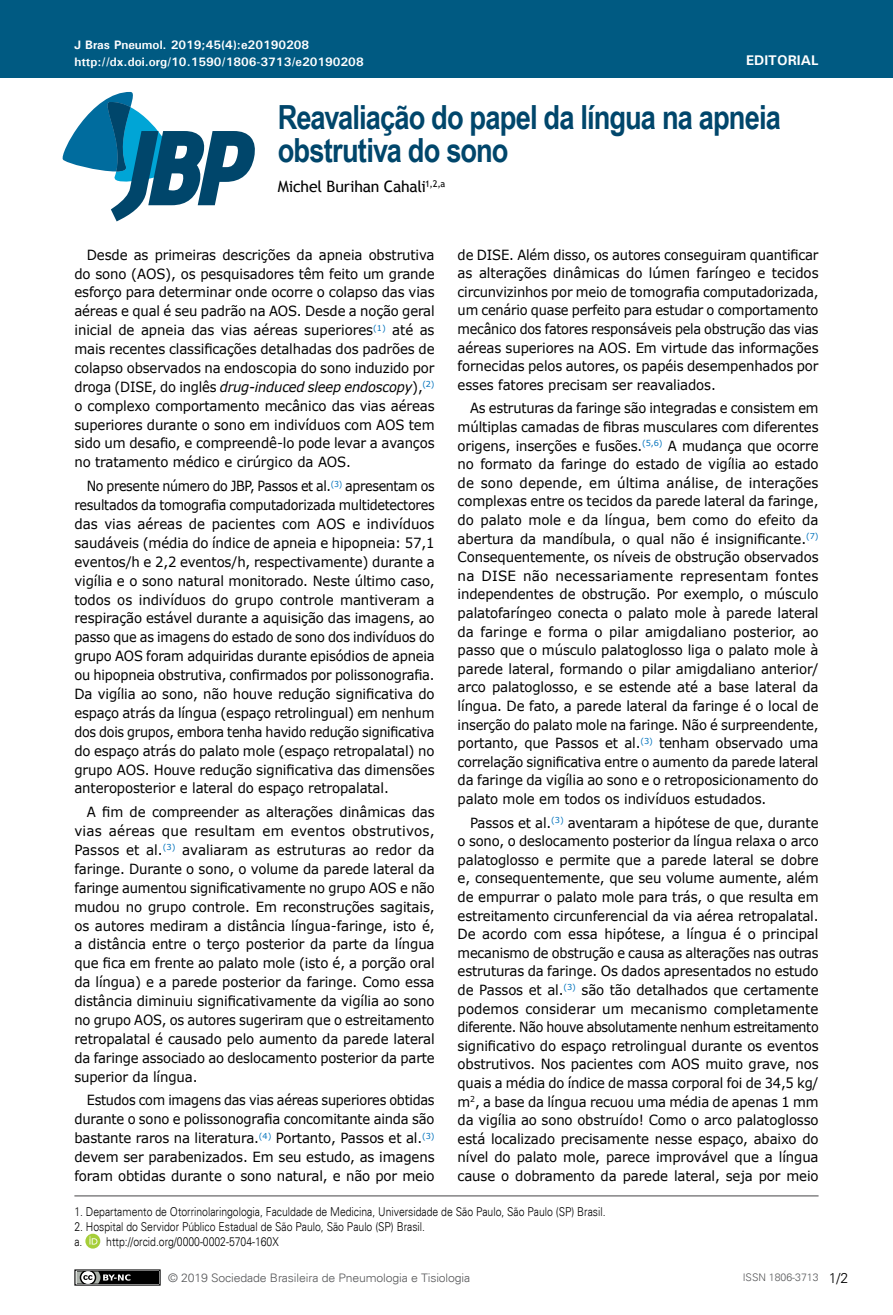
<style>
.page{position:relative;width:893px;height:1315px;background:#fff}
.page>*{position:absolute;margin:0;border:0;box-sizing:border-box;transform-origin:0 0}
.t1{font:700 33.25px/33.2px "Arial Narrow";letter-spacing:-.025em;color:#00466b}
.t2{font:15.75px "Trebuchet MS";letter-spacing:-.015em;color:#000}
.t3{font:14px/18.9px "Verdana";letter-spacing:-.01em;color:#000;text-align:justify;scale:.95 1}
.t4{font:14px/18.6px "Verdana";letter-spacing:-.01em;color:#000;text-align:justify;scale:.93 1}
.t5{font:14px/18.9px "Verdana";letter-spacing:-.01em;color:#000;text-align:justify;scale:.9 1}
.t6{font:14px/18.6px "Verdana";letter-spacing:-.01em;color:#000;text-align:justify;scale:.94 1}
.t7{font:14px/18.9px "Verdana";letter-spacing:-.01em;color:#000;text-align:justify;scale:.92 1}
.t8{font:700 14px "Univers";color:#fff}
.t9{font:300 14px "Univers";color:#000}
.t10{font:300 12.25px/14.7px "Univers";color:#000;scale:.85 1}
.t11{font:700 12.25px "Univers";color:#fff}
.t12{font:300 11.72px "Univers";letter-spacing:-.01em;color:#58595b;scale:1.04 1}
.t13{font:300 10.5px "Univers";color:#58595b}
.s1{font-style:italic}
</style>
<div class="page">
<div style="left:0;top:0;width:893px;height:78px;background:#005a82"></div>
<svg style="left:62px;top:91px;width:193px;height:130px"></svg>
<div style="left:75px;top:1270px;width:85px;height:15px;background:#000"></div>
<div style="left:74px;top:1269px;width:87px;height:16px;border:1px solid #000"></div>
<svg style="left:74px;top:1269px;width:56px;height:17px"></svg>
<hr style="left:74px;top:1195px;width:745px;height:1px;background:#464547">
<svg style="left:85px;top:1237px;width:16px;height:11px"></svg>
<svg style="left:85px;top:1233px;width:15px;height:15px"></svg>
<svg style="left:89px;top:1236px;width:8px;height:8px"></svg>
<p class="t11" style="left:74px;top:37px;width:236px">J Bras Pneumol. 2019;45(4):e20190208</p>
<p class="t11" style="left:74px;top:54px;width:291px">http://dx.doi.org/10.1590/1806-3713/e20190208</p>
<p class="t8" style="left:746px;top:52px;width:74px">EDITORIAL</p>
<h1 class="t1" style="left:278px;top:99px;width:505px">Reavaliação do papel da língua na apneia obstrutiva do sono</h1>
<p class="t2" style="left:278px;top:177px;width:169px">Michel Burihan Cahali<sup>1,2,a</sup></p>
<p class="t3" style="left:74px;top:245px;width:381px;text-indent:12px">Desde as primeiras descrições da apneia obstrutiva do sono (AOS), os pesquisadores têm feito um grande esforço para determinar onde ocorre o colapso das vias aéreas e qual é seu padrão na AOS. Desde a noção geral inicial de apneia das vias aéreas superiores<sup>(1)</sup> até as mais recentes classificações detalhadas dos padrões de colapso observados na endoscopia do sono induzido por droga (DISE, do inglês <span class="s1">drug-induced sleep endoscopy</span>),<sup>(2) </sup>o complexo comportamento mecânico das vias aéreas superiores durante o sono em indivíduos com AOS tem sido um desafio, e compreendê-lo pode levar a avanços no tratamento médico e cirúrgico da AOS.</p>
<p class="t5" style="left:74px;top:477px;width:402px;text-indent:12px">No presente número do JBP, Passos et al.<sup>(3)</sup> apresentam os resultados da tomografia computadorizada multidetectores das vias aéreas de pacientes com AOS e indivíduos saudáveis (média do índice de apneia e hipopneia: 57,1 eventos/h e 2,2 eventos/h, respectivamente) durante a vigília e o sono natural monitorado. Neste último caso, todos os indivíduos do grupo controle mantiveram a respiração estável durante a aquisição das imagens, ao passo que as imagens do estado de sono dos indivíduos do grupo AOS foram adquiridas durante episódios de apneia ou hipopneia obstrutiva, confirmados por polissonografia.<br>Da vigília ao sono, não houve redução significativa do espaço atrás da língua (espaço retrolingual) em nenhum dos dois grupos, embora tenha havido redução significativa do espaço atrás do palato mole (espaço retropalatal) no grupo AOS. Houve redução significativa das dimensões anteroposterior e lateral do espaço retropalatal.</p>
<p class="t3" style="left:74px;top:803px;width:381px;text-indent:12px">A fim de compreender as alterações dinâmicas das vias aéreas que resultam em eventos obstrutivos, Passos et al.<sup>(3)</sup> avaliaram as estruturas ao redor da faringe. Durante o sono, o volume da parede lateral da faringe aumentou significativamente no grupo AOS e não mudou no grupo controle. Em reconstruções sagitais, os autores mediram a distância língua-faringe, isto é, a distância entre o terço posterior da parte da língua que fica em frente ao palato mole (isto é, a porção oral da língua) e a parede posterior da faringe. Como essa distância diminuiu significativamente da vigília ao sono no grupo AOS, os autores sugeriram que o estreitamento retropalatal é causado pelo aumento da parede lateral da faringe associado ao deslocamento posterior da parte superior da língua.</p>
<p class="t7" style="left:74px;top:1091px;width:393px;text-indent:12px">Estudos com imagens das vias aéreas superiores obtidas durante o sono e polissonografia concomitante ainda são bastante raros na literatura.<sup>(4)</sup> Portanto, Passos et al.<sup>(3) </sup>devem ser parabenizados. Em seu estudo, as imagens foram obtidas durante o sono natural, e não por meio</p>
<p class="t6" style="left:458px;top:245px;width:386px">de DISE. Além disso, os autores conseguiram quantificar as alterações dinâmicas do lúmen faríngeo e tecidos circunvizinhos por meio de tomografia computadorizada, um cenário quase perfeito para estudar o comportamento mecânico dos fatores responsáveis pela obstrução das vias aéreas superiores na AOS. Em virtude das informações fornecidas pelos autores, os papéis desempenhados por esses fatores precisam ser reavaliados.</p>
<p class="t4" style="left:458px;top:399px;width:390px;text-indent:12px">As estruturas da faringe são integradas e consistem em múltiplas camadas de fibras musculares com diferentes origens, inserções e fusões.<sup>(5,6)</sup> A mudança que ocorre no formato da faringe do estado de vigília ao estado de sono depende, em última análise, de interações complexas entre os tecidos da parede lateral da faringe, do palato mole e da língua, bem como do efeito da abertura da mandíbula, o qual não é insignificante.<sup>(7)<br></sup>Consequentemente, os níveis de obstrução observados na DISE não necessariamente representam fontes independentes de obstrução. Por exemplo, o músculo palatofaríngeo conecta o palato mole à parede lateral da faringe e forma o pilar amigdaliano posterior, ao passo que o músculo palatoglosso liga o palato mole à parede lateral, formando o pilar amigdaliano anterior/ arco palatoglosso, e se estende até a base lateral da língua. De fato, a parede lateral da faringe é o local de inserção do palato mole na faringe. Não é surpreendente, portanto, que Passos et al.<sup>(3)</sup> tenham observado uma correlação significativa entre o aumento da parede lateral da faringe da vigília ao sono e o retroposicionamento do palato mole em todos os indivíduos estudados.</p>
<p class="t3" style="left:458px;top:813px;width:382px;text-indent:12px">Passos et al.<sup>(3)</sup> aventaram a hipótese de que, durante o sono, o deslocamento posterior da língua relaxa o arco palatoglosso e permite que a parede lateral se dobre e, consequentemente, que seu volume aumente, além de empurrar o palato mole para trás, o que resulta em estreitamento circunferencial da via aérea retropalatal.<br>De acordo com essa hipótese, a língua é o principal mecanismo de obstrução e causa as alterações nas outras estruturas da faringe. Os dados apresentados no estudo de Passos et al.<sup>(3)</sup> são tão detalhados que certamente podemos considerar um mecanismo completamente diferente. Não houve absolutamente nenhum estreitamento significativo do espaço retrolingual durante os eventos obstrutivos. Nos pacientes com AOS muito grave, nos quais a média do índice de massa corporal foi de 34,5 kg/ m<sup>2</sup>, a base da língua recuou uma média de apenas 1 mm da vigília ao sono obstruído! Como o arco palatoglosso está localizado precisamente nesse espaço, abaixo do nível do palato mole, parece improvável que a língua cause o dobramento da parede lateral, seja por meio</p>
<p class="t10" style="left:74px;top:1204px;width:626px">1. Departamento de Otorrinolaringologia, Faculdade de Medicina, Universidade de São Paulo, São Paulo (SP) Brasil.</p>
<p class="t10" style="left:74px;top:1219px;width:414px">2. Hospital do Servidor Público Estadual de São Paulo, São Paulo (SP) Brasil. a. http://orcid.org/0000-0002-5704-160X</p>
<p class="t12" style="left:168px;top:1270px;width:292px">© 2019 Sociedade Brasileira de Pneumologia e Tisiologia</p>
<p class="t13" style="left:743px;top:1271px;width:77px">ISSN 1806-3713</p>
<p class="t9" style="left:829px;top:1269px;width:21px">1/2</p>
</div>
